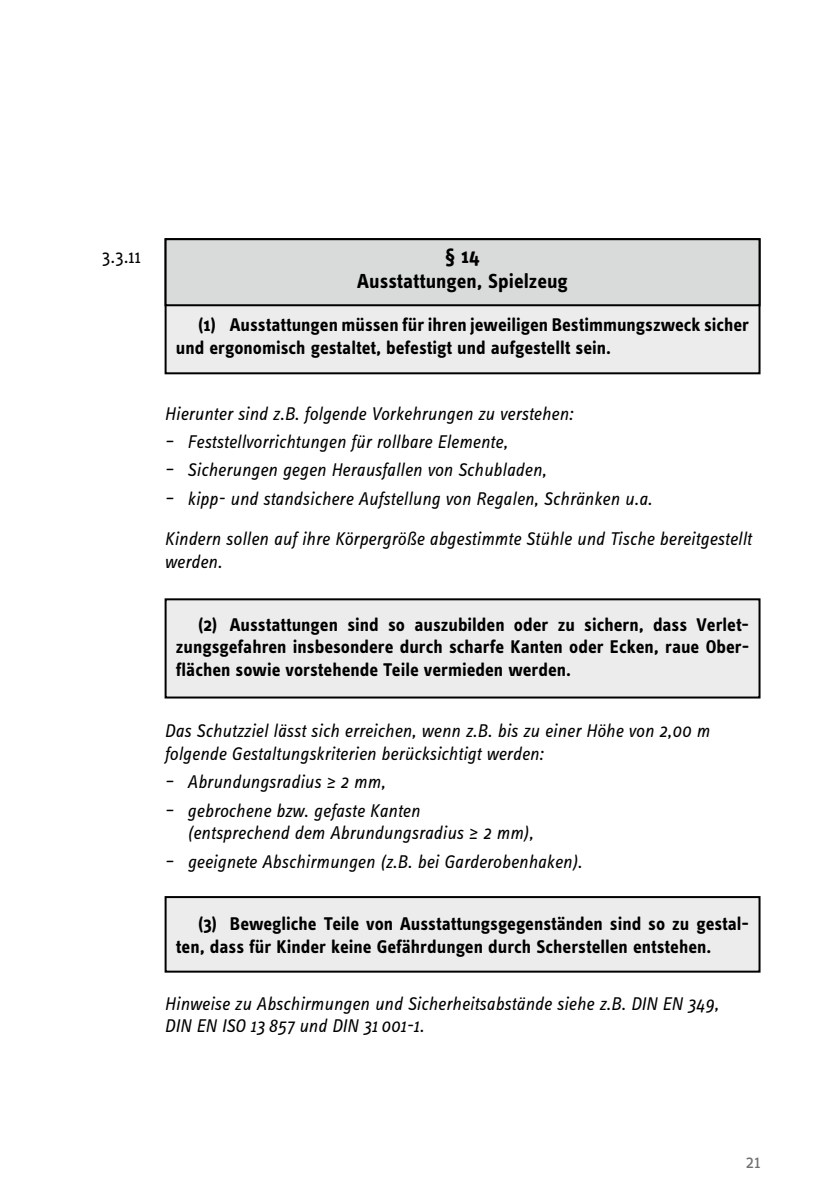
<style>
.page{position:relative;width:840px;height:1191px;background:#fff}
.page>*{position:absolute;margin:0;border:0;box-sizing:border-box;transform-origin:0 0}
.t1{font:700 21px/25px "Info OT Text";color:#000;text-align:center}
.t2{font:italic 19px/22.6px "Info OT Text";color:#000}
.t3{font:700 19px/22.6px "Info OT Text";color:#000}
.t4{font:19px "Info OT Text";color:#000}
.t5{font:19px "Info OT Text";color:#6f6f6f}
</style>
<div class="page">
<div style="left:165px;top:897px;width:594px;height:74px;background:#ececec"></div>
<div style="left:164px;top:896px;width:596px;height:76px;border:2px solid #000"></div>
<div style="left:165px;top:599px;width:594px;height:98px;background:#ececec"></div>
<div style="left:164px;top:598px;width:596px;height:100px;border:2px solid #000"></div>
<div style="left:165px;top:239px;width:594px;height:134px;background:#ececec"></div>
<div style="left:164px;top:238px;width:596px;height:136px;border:2px solid #000"></div>
<div style="left:165px;top:239px;width:594px;height:66px;background:#d9dada"></div>
<div style="left:164px;top:238px;width:596px;height:68px;border:2px solid #000"></div>
<p class="t4" style="left:102px;top:245px;width:40px">3.3.11</p>
<p class="t1" style="left:357px;top:243px;width:212px">§ 14<br>Ausstattungen, Spielzeug</p>
<p class="t3" style="left:176px;top:313px;width:574px;text-indent:22px">(1) Ausstattungen müssen für ihren jeweiligen Bestimmungszweck sicher und ergonomisch gestaltet, befestigt und aufgestellt sein.</p>
<p class="t2" style="left:164px;top:402px;width:410px">Hierunter sind z.B. folgende Vorkehrungen zu verstehen:</p>
<p class="t2" style="left:164px;top:430px;width:344px">– Feststellvorrichtungen für rollbare Elemente,</p>
<p class="t2" style="left:164px;top:458px;width:383px">– Sicherungen gegen Herausfallen von Schubladen,</p>
<p class="t2" style="left:164px;top:478px;width:588px;line-height:40.6px">– kipp- und standsichere Aufstellung von Regalen, Schränken u.a.<br>Kindern sollen auf ihre Körpergröße abgestimmte Stühle und Tische bereitgestellt</p>
<p class="t2" style="left:164px;top:550px;width:59px">werden.</p>
<p class="t3" style="left:176px;top:612px;width:574px;text-align:justify;text-indent:22px">(2) Ausstattungen sind so auszubilden oder zu sichern, dass Verlet&shy;zungsgefahren insbesondere durch scharfe Kanten oder Ecken, raue Ober&shy;flächen sowie vorstehende Teile vermieden werden.</p>
<p class="t2" style="left:164px;top:719px;width:546px">Das Schutzziel lässt sich erreichen, wenn z.B. bis zu einer Höhe von 2,00 m folgende Gestaltungskriterien berücksichtigt werden:</p>
<p class="t2" style="left:164px;top:770px;width:222px">– Abrundungsradius ≥ 2 mm,</p>
<p class="t2" style="left:187px;top:798px;width:347px;text-indent:-23px">– gebrochene bzw. gefaste Kanten<br>(entsprechend dem Abrundungsradius ≥ 2 mm),</p>
<p class="t2" style="left:164px;top:849px;width:419px">– geeignete Abschirmungen (z.B. bei Garderobenhaken).</p>
<p class="t3" style="left:176px;top:912px;width:574px;text-indent:22px">(3) Bewegliche Teile von Ausstattungsgegenständen sind so zu gestal&shy;ten, dass für Kinder keine Gefährdungen durch Scherstellen entstehen.</p>
<p class="t2" style="left:164px;top:991px;width:555px">Hinweise zu Abschirmungen und Sicherheitsabstände siehe z.B. DIN EN 349,<br>DIN EN ISO 13 857 und DIN 31 001-1.</p>
<p class="t5" style="left:745px;top:1150px;width:16px">21</p>
</div>
